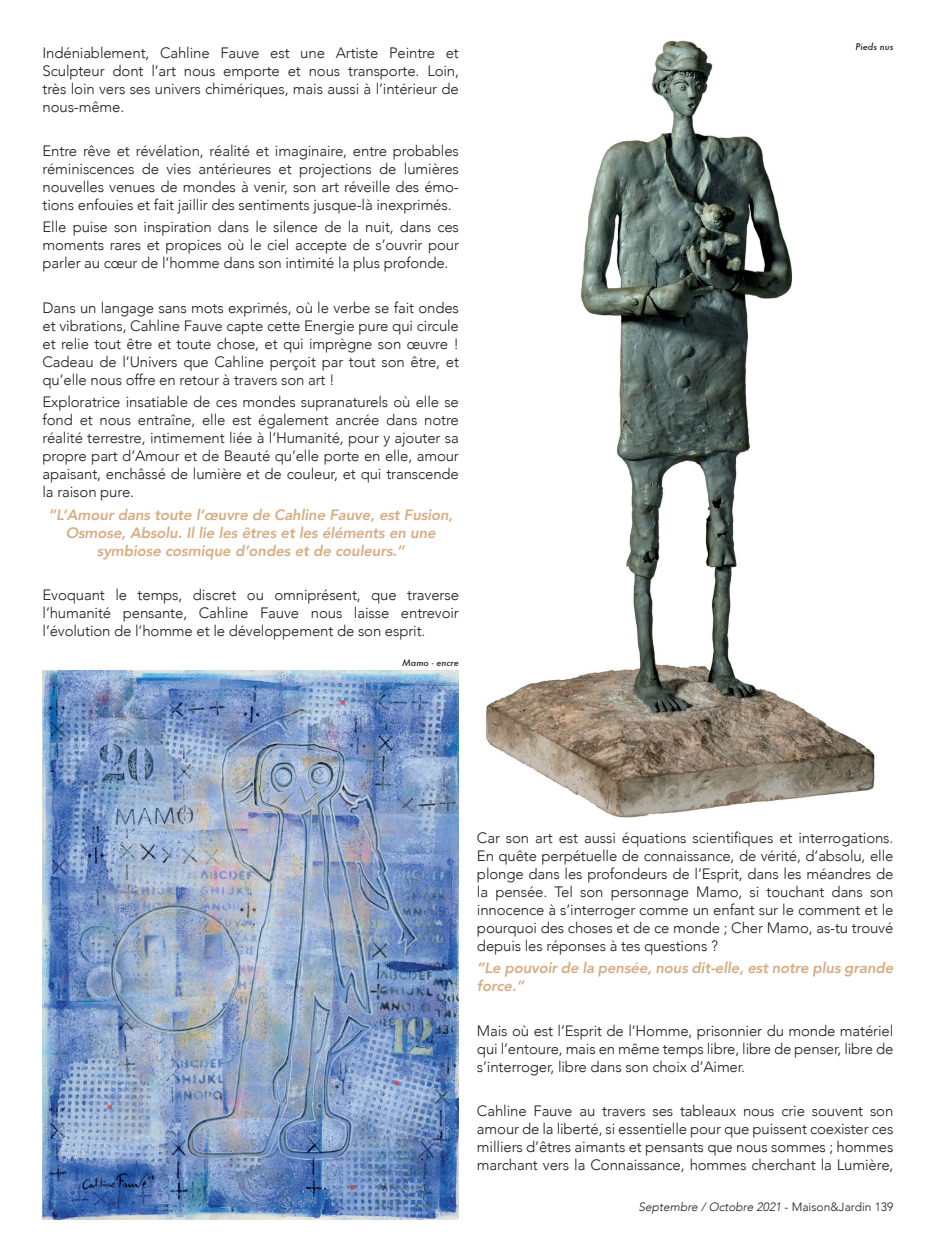
<style>
.page{position:relative;width:936px;height:1234px;background:#fff}
.page>*{position:absolute;margin:0;border:0;box-sizing:border-box;transform-origin:0 0}
.t1{font:300 15px/18px "Avenir";letter-spacing:-.01em;color:#231f20;text-align:justify}
.t2{font:italic 800 15px/18px "Avenir";letter-spacing:-.01em;color:#d7ad84;text-align:center}
.t3{font:italic 300 12px "Avenir";color:#231f20}
.t4{font:italic 500 9px "Futura";color:#231f20}
.s1{font-style:normal}
</style>
<div class="page">
<img style="left:486px;top:40px;width:389px;height:778px">
<img style="left:43px;top:670px;width:416px;height:549px">
<p class="t1" style="left:43px;top:43px;width:418px">Indéniablement, Cahline Fauve est une Artiste Peintre et Sculpteur dont l’art nous emporte et nous transporte. Loin, très loin vers ses univers chimériques, mais aussi à l’intérieur de nous-même.</p>
<p class="t1" style="left:43px;top:142px;width:418px">Entre rêve et révélation, réalité et imaginaire, entre probables réminiscences de vies antérieures et projections de lumières nouvelles venues de mondes à venir, son art réveille des émo&shy;tions enfouies et fait jaillir des sentiments jusque-là inexprimés.</p>
<p class="t1" style="left:43px;top:218px;width:418px">Elle puise son inspiration dans le silence de la nuit, dans ces moments rares et propices où le ciel accepte de s’ouvrir pour parler au cœur de l’homme dans son intimité la plus profonde.</p>
<p class="t1" style="left:43px;top:299px;width:418px">Dans un langage sans mots exprimés, où le verbe se fait ondes et vibrations, Cahline Fauve capte cette Energie pure qui circule et relie tout être et toute chose, et qui imprègne son œuvre !<br>Cadeau de l’Univers que Cahline perçoit par tout son être, et qu’elle nous offre en retour à travers son art !</p>
<p class="t1" style="left:43px;top:393px;width:418px">Exploratrice insatiable de ces mondes supranaturels où elle se fond et nous entraîne, elle est également ancrée dans notre réalité terrestre, intimement liée à l’Humanité, pour y ajouter sa propre part d’Amour et de Beauté qu’elle porte en elle, amour apaisant, enchâssé de lumière et de couleur, et qui transcende la raison pure.</p>
<p class="t2" style="left:48px;top:505px;width:406px">”L’Amour dans toute l’œuvre de Cahline Fauve, est Fusion,<br>Osmose, Absolu. Il lie les êtres et les éléments en une symbiose cosmique d’ondes et de couleurs.”</p>
<p class="t1" style="left:43px;top:586px;width:418px">Evoquant le temps, discret ou omniprésent, que traverse l’humanité pensante, Cahline Fauve nous laisse entrevoir l’évolution de l’homme et le développement de son esprit.</p>
<p class="t4" style="left:402px;top:656px;width:58px">Mamo - encre</p>
<p class="t4" style="left:855px;top:40px;width:39px">Pieds nus</p>
<p class="t1" style="left:477px;top:828px;width:418px">Car son art est aussi équations scientifiques et interrogations.<br>En quête perpétuelle de connaissance, de vérité, d’absolu, elle plonge dans les profondeurs de l’Esprit, dans les méandres de la pensée. Tel son personnage Mamo, si touchant dans son innocence à s’interroger comme un enfant sur le comment et le pourquoi des choses et de ce monde ; Cher Mamo, as-tu trouvé depuis les réponses à tes questions ?</p>
<p class="t2" style="left:477px;top:958px;width:418px;text-align:left">”Le pouvoir de la pensée, nous dit-elle, est notre plus grande force.”</p>
<p class="t1" style="left:477px;top:1021px;width:418px">Mais où est l’Esprit de l’Homme, prisonnier du monde matériel qui l’entoure, mais en même temps libre, libre de penser, libre de s’interroger, libre dans son choix d’Aimer.</p>
<p class="t1" style="left:477px;top:1101px;width:418px">Cahline Fauve au travers ses tableaux nous crie souvent son amour de la liberté, si essentielle pour que puissent coexister ces milliers d’êtres aimants et pensants que nous sommes ; hommes marchant vers la Connaissance, hommes cherchant la Lumière,</p>
<p class="t3" style="left:638px;top:1199px;width:256px">Septembre / Octobre 2021 <span class="s1">- Maison&amp;Jardin 139</span></p>
</div>
